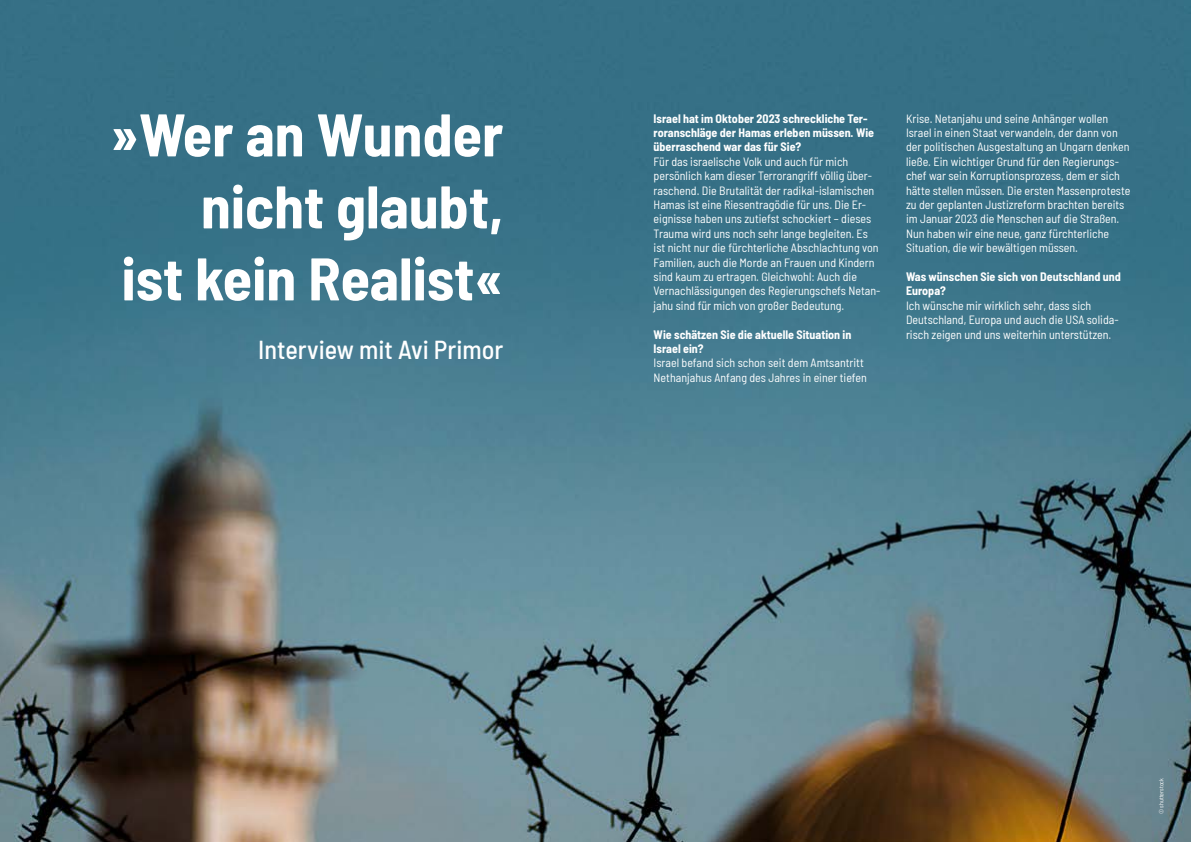
<style>
.page{position:relative;width:1191px;height:842px;background:#fff}
.page>*{position:absolute;margin:0;border:0;box-sizing:border-box;transform-origin:0 0}
.t1{font:700 semi-condensed 60px/72px "Barlow";color:#fff;text-align:right}
.t2{font:500 semi-condensed 26px "Barlow";color:#fff}
.t3{font:semi-condensed 12px/14.4px "Barlow";color:#fff}
.t4{font:700 semi-condensed 12px/14.4px "Barlow";color:#fff}
.t5{font:semi-condensed 6px "Barlow";color:#fff}
</style>
<div class="page">
<img style="left:0;top:0;width:1191px;height:842px">
<h1 class="t1" style="left:110px;top:95px;width:395px">»Wer an Wunder nicht glaubt,<br>ist kein Realist«</h1>
<h2 class="t2" style="left:258px;top:331px;width:246px">Interview mit Avi Primor</h2>
<p class="t4" style="left:653px;top:110px;width:222px">Israel hat im Oktober 2023 schreckliche Ter&shy;roranschläge der Hamas erleben müssen. Wie überraschend war das für Sie?</p>
<p class="t3" style="left:653px;top:153px;width:228px">Für das israelische Volk und auch für mich persönlich kam dieser Terrorangriff völlig über&shy;raschend. Die Brutalität der radikal-islamischen Hamas ist eine Riesentragödie für uns. Die Er&shy;eignisse haben uns zutiefst schockiert – dieses Trauma wird uns noch sehr lange begleiten. Es ist nicht nur die fürchterliche Abschlachtung von Familien, auch die Morde an Frauen und Kindern sind kaum zu ertragen. Gleichwohl: Auch die Vernachlässigungen des Regierungschefs Netan&shy;jahu sind für mich von großer Bedeutung.</p>
<p class="t4" style="left:653px;top:326px;width:199px">Wie schätzen Sie die aktuelle Situation in<br>Israel ein?</p>
<p class="t3" style="left:653px;top:355px;width:215px">Israel befand sich schon seit dem Amtsantritt<br>Nethanjahus Anfang des Jahres in einer tiefen</p>
<p class="t3" style="left:906px;top:110px;width:226px">Krise. Netanjahu und seine Anhänger wollen Israel in einen Staat verwandeln, der dann von der politischen Ausgestaltung an Ungarn denken ließe. Ein wichtiger Grund für den Regierungs&shy;chef war sein Korruptionsprozess, dem er sich hätte stellen müssen. Die ersten Massenproteste zu der geplanten Justizreform brachten bereits im Januar 2023 die Menschen auf die Straßen.<br>Nun haben wir eine neue, ganz fürchterliche Situation, die wir bewältigen müssen.</p>
<p class="t4" style="left:906px;top:269px;width:216px">Was wünschen Sie sich von Deutschland und<br>Europa?</p>
<p class="t3" style="left:906px;top:297px;width:214px">Ich wünsche mir wirklich sehr, dass sich<br>Deutschland, Europa und auch die USA solida&shy;risch zeigen und uns weiterhin unterstützen.</p>
<p class="t5" style="left:1157px;top:814px;width:37px;rotate:-90deg">© shutterstock</p>
</div>
